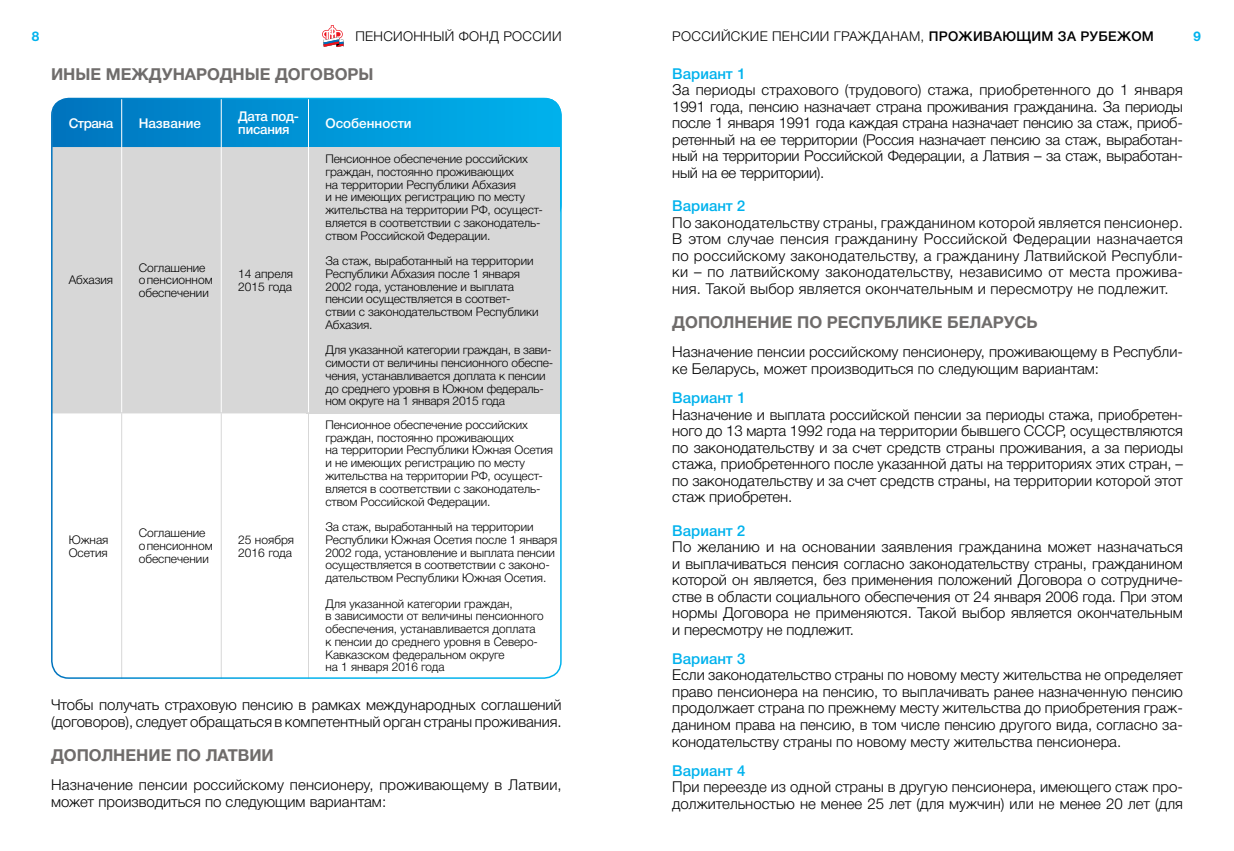
<style>
.page{position:relative;width:1234px;height:851px;background:#fff}
.page>*{position:absolute;margin:0;border:0;box-sizing:border-box;transform-origin:0 0}
.t1{font:700 16.5px "Helvetica Neue Cyr";color:#6f6c6b}
.t2{font:300 15px/16.5px "Helvetica Neue Cyr";color:#000;text-align:justify}
.t3{font:500 15px "Helvetica Neue Cyr";color:#00b2ed}
.t4{font:300 13.5px "Helvetica Neue Cyr";letter-spacing:.025em;color:#000}
.t5{font:500 13.5px/13.5px "Helvetica Neue Cyr";letter-spacing:-.01em;color:#fff}
.t6{font:700 13.5px "Helvetica Neue Cyr";color:#00b2ed}
.t7{font:300 12px/12.8px "Helvetica Neue Cyr";letter-spacing:-.01em;color:#000}
.s1{font-weight:500}
</style>
<div class="page">
<div style="left:52px;top:98px;width:509px;height:123px;background:linear-gradient(to right,#0175be,#00b3ed);border-radius:17px"></div>
<div style="left:306px;top:147px;width:254px;height:266px;background:#d7d7d7"></div>
<div style="left:54px;top:147px;width:252px;height:265px;background:#d7d7d7"></div>
<hr style="left:121px;top:98px;width:1px;height:49px;background:#fff">
<hr style="left:221px;top:98px;width:1px;height:49px;background:#fff">
<hr style="left:308px;top:98px;width:1px;height:49px;background:#fff">
<hr style="left:121px;top:147px;width:1px;height:265px;background:#fff">
<hr style="left:221px;top:147px;width:1px;height:265px;background:#fff">
<hr style="left:308px;top:147px;width:1px;height:265px;background:#fff">
<hr style="left:52px;top:412px;width:169px;height:1px;background:#d7d7d7">
<hr style="left:121px;top:413px;width:1px;height:265px;background:#d7d7d7">
<hr style="left:221px;top:412px;width:88px;height:1px;background:#d7d7d7">
<hr style="left:221px;top:413px;width:1px;height:265px;background:#d7d7d7">
<hr style="left:308px;top:413px;width:1px;height:265px;background:#d7d7d7">
<div style="left:51px;top:98px;width:510px;height:580px;border:2px solid #fff;border-radius:17px"></div>
<svg style="left:322px;top:25px;width:21px;height:22px"></svg>
<p class="t6" style="left:32px;top:31px;width:9px">8</p>
<p class="t4" style="left:355px;top:31px;width:208px">ПЕНСИОННЫЙ ФОНД РОССИИ</p>
<p class="t4" style="left:672px;top:31px;width:483px">РОССИЙСКИЕ ПЕНСИИ ГРАЖДАНАМ, <span class="s1">ПРОЖИВАЮЩИМ ЗА РУБЕЖОМ</span></p>
<p class="t6" style="left:1193px;top:31px;width:9px">9</p>
<p class="t1" style="left:51px;top:68px;width:324px">ИНЫЕ МЕЖДУНАРОДНЫЕ ДОГОВОРЫ</p>
<p class="t5" style="left:69px;top:118px;width:46px">Страна</p>
<p class="t5" style="left:139px;top:118px;width:64px">Название</p>
<p class="t5" style="left:238px;top:111px;width:62px">Дата под&shy;писания</p>
<p class="t5" style="left:325px;top:118px;width:88px">Особенности</p>
<p class="t7" style="left:69px;top:275px;width:46px">Абхазия</p>
<p class="t7" style="left:139px;top:262px;width:75px">Соглашение о пенсионном обеспечении</p>
<p class="t7" style="left:238px;top:269px;width:56px">14 апреля<br>2015 года</p>
<p class="t7" style="left:69px;top:534px;width:41px">Южная<br>Осетия</p>
<p class="t7" style="left:139px;top:528px;width:75px">Соглашение о пенсионном обеспечении</p>
<p class="t7" style="left:238px;top:534px;width:57px">25 ноября<br>2016 года</p>
<p class="t7" style="left:325px;top:154px;width:219px">Пенсионное обеспечение российских граждан, постоянно проживающих<br>на территории Республики Абхазия<br>и не имеющих регистрацию по месту жительства на территории РФ, осущест&shy;вляется в соответствии с законодатель&shy;ством Российской Федерации.</p>
<p class="t7" style="left:325px;top:256px;width:214px">За стаж, выработанный на территории<br>Республики Абхазия после 1 января<br>2002 года, установление и выплата пенсии осуществляется в соответ&shy;ствии с законодательством Республики<br>Абхазия.</p>
<p class="t7" style="left:325px;top:345px;width:229px">Для указанной категории граждан, в зави&shy;симости от величины пенсионного обеспе&shy;чения, устанавливается доплата к пенсии до среднего уровня в Южном федераль&shy;ном округе на 1 января 2015 года</p>
<p class="t7" style="left:325px;top:419px;width:229px">Пенсионное обеспечение российских граждан, постоянно проживающих<br>на территории Республики Южная Осетия и не имеющих регистрацию по месту жительства на территории РФ, осущест&shy;вляется в соответствии с законодатель&shy;ством Российской Федерации.</p>
<p class="t7" style="left:325px;top:521px;width:233px">За стаж, выработанный на территории Республики Южная Осетия после 1 января 2002 года, установление и выплата пенсии осуществляется в соответствии с законо&shy;дательством Республики Южная Осетия.</p>
<p class="t7" style="left:325px;top:598px;width:220px">Для указанной категории граждан,<br>в зависимости от величины пенсионного обеспечения, устанавливается доплата к пенсии до среднего уровня в Северо-Кавказском федеральном округе<br>на 1 января 2016 года</p>
<p class="t2" style="left:51px;top:698px;width:512px">Чтобы получать страховую пенсию в рамках международных соглашений (договоров), следует обращаться в компетентный орган страны проживания.</p>
<p class="t1" style="left:51px;top:749px;width:224px">ДОПОЛНЕНИЕ ПО ЛАТВИИ</p>
<p class="t2" style="left:51px;top:778px;width:512px">Назначение пенсии российскому пенсионеру, проживающему в Латвии, может производиться по следующим вариантам:</p>
<p class="t3" style="left:672px;top:68px;width:75px">Вариант 1</p>
<p class="t2" style="left:672px;top:84px;width:512px">За периоды страхового (трудового) стажа, приобретенного до 1 января 1991 года, пенсию назначает страна проживания гражданина. За периоды после 1 января 1991 года каждая страна назначает пенсию за стаж, приоб&shy;ретенный на ее территории (Россия назначает пенсию за стаж, выработан&shy;ный на территории Российской Федерации, а Латвия – за стаж, выработан&shy;ный на ее территории).</p>
<p class="t3" style="left:672px;top:201px;width:75px">Вариант 2</p>
<p class="t2" style="left:672px;top:216px;width:512px">По законодательству страны, гражданином которой является пенсионер.<br>В этом случае пенсия гражданину Российской Федерации назначается по российскому законодательству, а гражданину Латвийской Республи&shy;ки – по латвийскому законодательству, независимо от места прожива&shy;ния. Такой выбор является окончательным и пересмотру не подлежит.</p>
<p class="t1" style="left:672px;top:316px;width:367px">ДОПОЛНЕНИЕ ПО РЕСПУБЛИКЕ БЕЛАРУСЬ</p>
<p class="t2" style="left:672px;top:345px;width:512px">Назначение пенсии российскому пенсионеру, проживающему в Республи&shy;ке Беларусь, может производиться по следующим вариантам:</p>
<p class="t3" style="left:672px;top:392px;width:75px">Вариант 1</p>
<p class="t2" style="left:672px;top:407px;width:512px">Назначение и выплата российской пенсии за периоды стажа, приобретен&shy;ного до 13 марта 1992 года на территории бывшего СССР, осуществляются по законодательству и за счет средств страны проживания, а за периоды стажа, приобретенного после указанной даты на территориях этих стран, – по законодательству и за счет средств страны, на территории которой этот стаж приобретен.</p>
<p class="t3" style="left:672px;top:525px;width:75px">Вариант 2</p>
<p class="t2" style="left:672px;top:540px;width:512px">По желанию и на основании заявления гражданина может назначаться и выплачиваться пенсия согласно законодательству страны, гражданином которой он является, без применения положений Договора о сотрудниче&shy;стве в области социального обеспечения от 24 января 2006 года. При этом нормы Договора не применяются. Такой выбор является окончательным и пересмотру не подлежит.</p>
<p class="t3" style="left:672px;top:653px;width:75px">Вариант 3</p>
<p class="t2" style="left:672px;top:668px;width:512px">Если законодательство страны по новому месту жительства не определяет право пенсионера на пенсию, то выплачивать ранее назначенную пенсию продолжает страна по прежнему месту жительства до приобретения граж&shy;данином права на пенсию, в том числе пенсию другого вида, согласно за&shy;конодательству страны по новому месту жительства пенсионера.</p>
<p class="t3" style="left:672px;top:765px;width:75px">Вариант 4</p>
<p class="t2" style="left:672px;top:780px;width:512px">При переезде из одной страны в другую пенсионера, имеющего стаж про&shy;должительностью не менее 25 лет (для мужчин) или не менее 20 лет (для</p>
</div>
